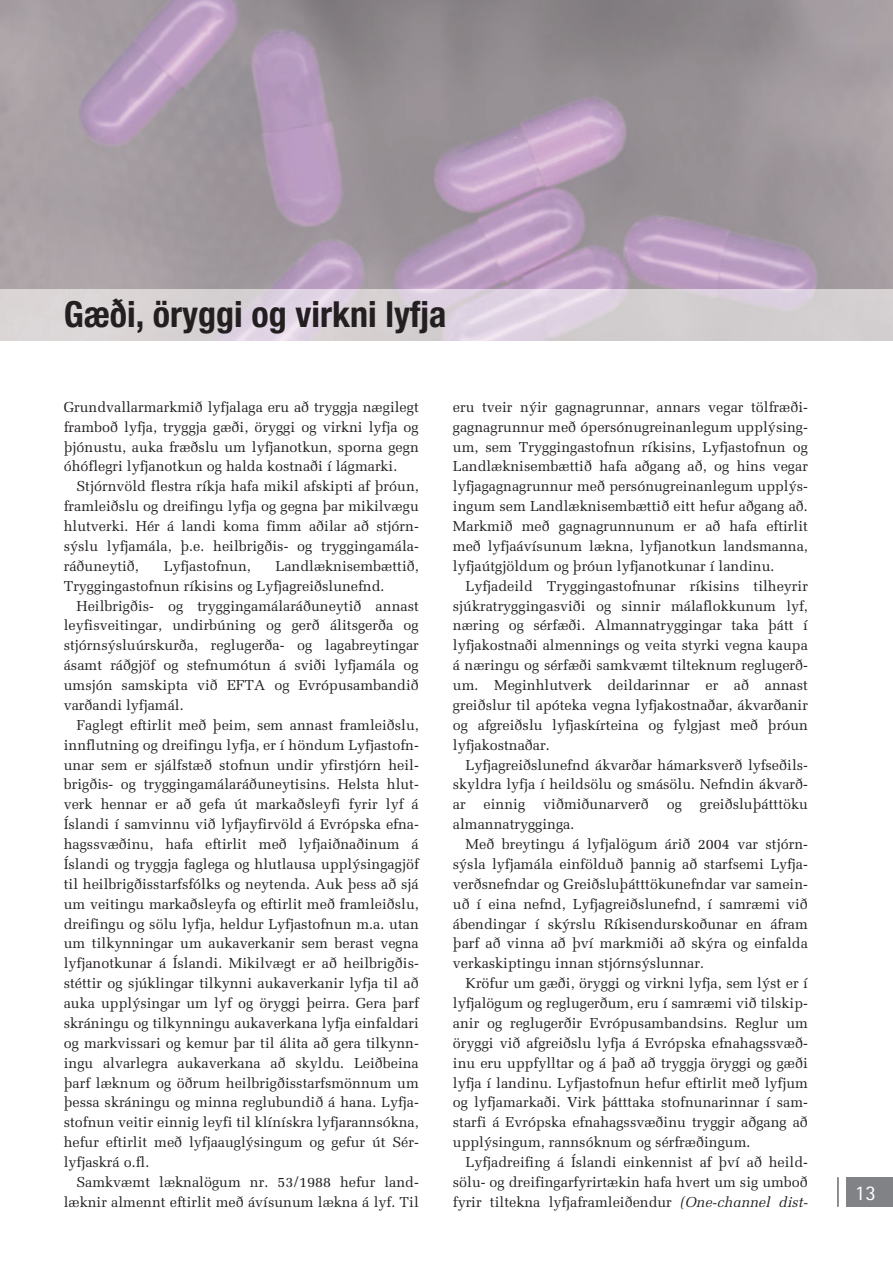
<style>
.page{position:relative;width:893px;height:1263px;background:#fff}
.page>*{position:absolute;margin:0;border:0;box-sizing:border-box;transform-origin:0 0}
.t1{font:700 condensed 36px "Helvetica Neue";color:#231f20}
.t2{font:21px "Rotis Sans Serif";color:#fff}
.t3{font:14.4px/19.8px "Melior";color:#231f20;text-align:justify}
.s1{font-style:italic}
</style>
<div class="page">
<hr style="left:838px;top:1177px;width:1px;height:30px;background:#231f20">
<div style="left:846px;top:1177px;width:47px;height:30px;background:#808285"></div>
<svg style="left:0;top:289px;width:893px;height:52px;background:#d8d1d7"></svg>
<h1 class="t1" style="left:64px;top:301px;width:384px">Gæði, öryggi og virkni lyfja</h1>
<p class="t3" style="left:64px;top:398px;width:357px">Grundvallarmarkmið lyfjalaga eru að tryggja nægilegt framboð lyfja, tryggja gæði, öryggi og virkni lyfja og þjónustu, auka fræðslu um lyfjanotkun, sporna gegn óhóflegri lyfjanotkun og halda kostnaði í lágmarki.</p>
<p class="t3" style="left:64px;top:478px;width:357px;text-indent:13px">Stjórnvöld flestra ríkja hafa mikil afskipti af þróun, framleiðslu og dreifingu lyfja og gegna þar mikilvægu hlutverki. Hér á landi koma fimm aðilar að stjórn&shy;sýslu lyfjamála, þ.e. heilbrigðis- og tryggingamála&shy;ráðuneytið,</p>
<p class="t3" style="left:64px;top:557px;width:357px;text-indent:212px">Landlæknisembættið,<br>Trygginga stofnun ríkisins og Lyfjagreiðslunefnd.</p>
<p class="t3" style="left:64px;top:597px;width:357px;text-indent:13px">Heilbrigðis- og tryggingamálaráðuneytið annast leyfisveitingar, undirbúning og gerð álitsgerða og stjórnsýsluúrskurða, reglugerða- og lagabreytingar ásamt ráðgjöf og stefnumótun á sviði lyfjamála og umsjón samskipta við EFTA og Evrópusambandið varðandi lyfjamál.</p>
<p class="t3" style="left:64px;top:716px;width:357px;text-indent:13px">Faglegt eftirlit með þeim, sem annast framleiðslu, innflutning og dreifingu lyfja, er í höndum Lyfjastofn&shy;unar sem er sjálfstæð stofnun undir yfirstjórn heil&shy;brigðis- og tryggingamálaráðuneytisins. Helsta hlut&shy;verk hennar er að gefa út markaðsleyfi fyrir lyf á Íslandi í samvinnu við lyfjayfirvöld á Evrópska efna&shy;hagssvæðinu, hafa eftirlit með lyfjaiðnaðinum á Íslandi og tryggja faglega og hlutlausa upplýsingagjöf til heilbrigðisstarfsfólks og neytenda. Auk þess að sjá um veitingu markaðsleyfa og eftirlit með framleiðslu, dreifingu og sölu lyfja, heldur Lyfjastofnun m.a. utan um tilkynningar um aukaverkanir sem berast vegna lyfjanotkunar á Íslandi. Mikilvægt er að heilbrigðis&shy;stéttir og sjúklingar tilkynni aukaverkanir lyfja til að auka upplýsingar um lyf og öryggi þeirra. Gera þarf skráningu og tilkynningu aukaverkana lyfja einfaldari og markvissari og kemur þar til álita að gera tilkynn&shy;ingu alvarlegra aukaverkana að skyldu. Leiðbeina þarf læknum og öðrum heilbrigðisstarfsmönnum um þessa skráningu og minna reglubundið á hana. Lyfja&shy;stofnun veitir einnig leyfi til klínískra lyfjarannsókna, hefur eftirlit með lyfjaauglýsingum og gefur út Sér&shy;lyfjaskrá o.fl.</p>
<p class="t3" style="left:64px;top:1174px;width:357px;text-align:right">Samkvæmt læknalögum nr. 53/1988 hefur land&shy;læknir almennt eftirlit með ávísunum lækna á lyf. Til</p>
<p class="t3" style="left:164px;top:557px;width:89px">Lyfjastofnun,</p>
<p class="t3" style="left:453px;top:398px;width:357px">eru tveir nýir gagnagrunnar, annars vegar tölfræði&shy;gagnagrunnur með ópersónugreinanlegum upplýsing&shy;um, sem Tryggingastofnun ríkisins, Lyfjastofnun og Landlæknisembættið hafa aðgang að, og hins vegar lyfjagagnagrunnur með persónugreinanlegum upplýs&shy;ingum sem Landlæknisembættið eitt hefur aðgang að.<br>Markmið með gagnagrunnunum er að hafa eftirlit með lyfjaávísunum lækna, lyfjanotkun landsmanna, lyfjaútgjöldum og þróun lyfjanotkunar í landinu.</p>
<p class="t3" style="left:453px;top:577px;width:357px;text-indent:13px">Lyfjadeild Tryggingastofnunar ríkisins tilheyrir sjúkratryggingasviði og sinnir málaflokkunum lyf, næring og sérfæði. Almannatryggingar taka þátt í lyfjakostnaði almennings og veita styrki vegna kaupa á næringu og sérfæði samkvæmt tilteknum reglugerð&shy;um. Meginhlutverk deildarinnar er að annast greiðslur til apóteka vegna lyfjakostnaðar, ákvarðanir og afgreiðslu lyfjaskírteina og fylgjast með þróun lyfjakostnaðar.</p>
<p class="t3" style="left:453px;top:756px;width:357px;text-indent:13px">Lyfjagreiðslunefnd ákvarðar hámarksverð lyfseðils&shy;skyldra lyfja í heildsölu og smásölu. Nefndin ákvarð&shy;ar einnig viðmiðunarverð og greiðsluþátttöku almanna trygginga.</p>
<p class="t3" style="left:453px;top:836px;width:357px;text-indent:13px">Með breytingu á lyfjalögum árið 2004 var stjórn&shy;sýsla lyfjamála einfölduð þannig að starfsemi Lyfja&shy;verðsnefndar og Greiðsluþátttökunefndar var samein&shy;uð í eina nefnd, Lyfjagreiðslunefnd, í samræmi við ábendingar í skýrslu Ríkisendur skoðunar en áfram þarf að vinna að því markmiði að skýra og einfalda verkaskiptingu innan stjórnsýslunnar.</p>
<p class="t3" style="left:453px;top:975px;width:357px;text-indent:13px">Kröfur um gæði, öryggi og virkni lyfja, sem lýst er í lyfjalögum og reglugerðum, eru í samræmi við tilskip&shy;anir og reglugerðir Evrópusambandsins. Reglur um öryggi við afgreiðslu lyfja á Evrópska efnahagssvæð&shy;inu eru uppfylltar og á það að tryggja öryggi og gæði lyfja í landinu. Lyfjastofnun hefur eftirlit með lyfjum og lyfjamarkaði. Virk þátttaka stofnunarinnar í sam&shy;starfi á Evrópska efnahagssvæðinu tryggir aðgang að upplýsingum, rannsóknum og sérfræðingum.</p>
<p class="t3" style="left:453px;top:1154px;width:357px;text-indent:13px">Lyfjadreifing á Íslandi einkennist af því að heild&shy;sölu- og dreifingarfyrirtækin hafa hvert um sig umboð fyrir tiltekna lyfjaframleiðendur <span class="s1">(One-channel dist-</span></p>
<h2 class="t2" style="left:855px;top:1186px;width:22px">13</h2>
</div>
